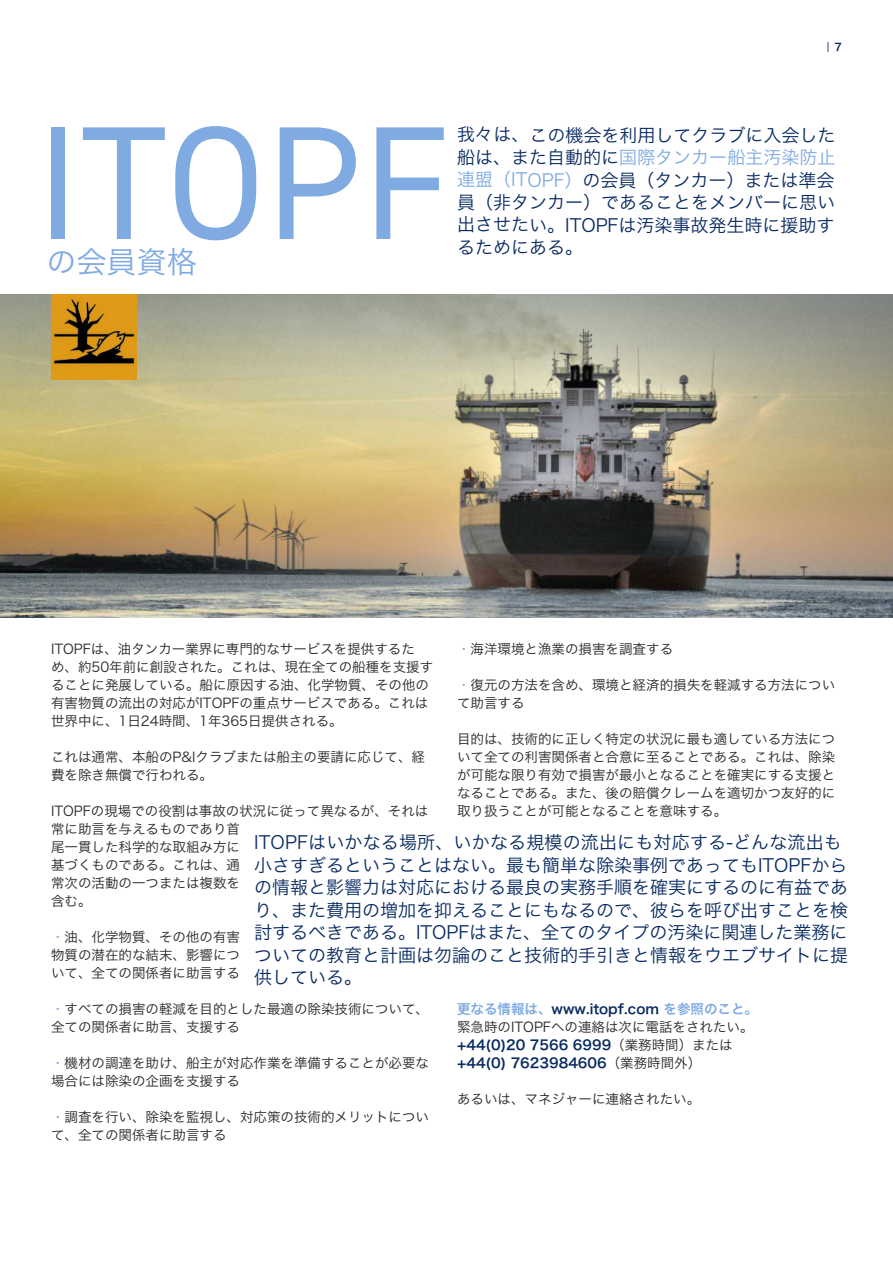
<style>
.page{position:relative;width:893px;height:1263px;background:#fff}
.page>*{position:absolute;margin:0;border:0;box-sizing:border-box;transform-origin:0 0}
.t1{font:161.85px "DIN2014";letter-spacing:.01em;color:#7faae2}
.t2{font:30px "Hira Kaku Pro W3";color:#7faae2}
.t3{font:18px/22.5px "Hira Kaku Pro W3";color:#082a61;text-align:justify}
.t4{font:13.5px/18px "Hira Kaku Pro W3";color:#272526}
.t5{font:13.5px/18px "Hira Kaku Pro W6";color:#082a61}
.t6{font:13.5px "Hira Kaku Pro W6";color:#7faae2}
.t7{font:10.5px "Hira Kaku Pro W3";color:#082a61}
.s1{font-family:"Hira Kaku Pro W6"}
.s2{color:#7faae2}
.s3{color:#082a61}
.s4{font-family:"Hira Kaku Pro W3";color:#272526}
</style>
<div class="page">
<img style="left:0;top:294px;width:893px;height:324px">
<img style="left:51px;top:294px;width:85px;height:85px">
<p class="t7" style="left:826px;top:37px;width:17px">| <span class="s1">7</span></p>
<h1 class="t1" style="left:36px;top:127px;width:414px">ITOPF</h1>
<h2 class="t2" style="left:47px;top:235px;width:152px">の会員資格</h2>
<h3 class="t3" style="left:457px;top:122px;width:380px">我々は、この機会を利用してクラブに入会した船は、また自動的に<span class="s2">国際タンカー船主汚染防止連盟（ITOPF）</span>の会員（タンカー）または準会員（非タンカー）であることをメンバーに思い出させたい。ITOPFは汚染事故発生時に援助するためにある。</h3>
<p class="t4" style="left:51px;top:639px;width:384px">ITOPFは、油タンカー業界に専門的なサービスを提供するた<br>め、約50年前に創設された。これは、現在全ての船種を支援することに発展している。船に原因する油、化学物質、その他の有害物質の流出の対応がITOPFの重点サービスである。これは世界中に、1日24時間、1年365日提供される。</p>
<p class="t4" style="left:51px;top:747px;width:376px">これは通常、本船のP&amp;Iクラブまたは船主の要請に応じて、経費を除き無償で行われる。</p>
<p class="t4" style="left:51px;top:801px;width:379px">ITOPFの現場での役割は事故の状況に従って異なるが、それは常に助言を与えるものであり首<br>尾一貫した科学的な取組み方に<br>基づくものである。これは、通<br>常次の活動の一つまたは複数を<br>含む。</p>
<p class="t4" style="left:51px;top:927px;width:190px;text-align:justify"><span class="s2">・</span>油、化学物質、その他の有害物質の潜在的な結末、影響について、全ての関係者に助言する</p>
<p class="t4" style="left:51px;top:999px;width:379px"><span class="s2">・</span>すべての損害の軽減を目的とした最適の除染技術について、全ての関係者に助言、支援する</p>
<p class="t4" style="left:51px;top:1053px;width:379px"><span class="s2">・</span>機材の調達を助け、船主が対応作業を準備することが必要な場合には除染の企画を支援する</p>
<p class="t4" style="left:51px;top:1107px;width:379px"><span class="s2">・</span>調査を行い、除染を監視し、対応策の技術的メリットについて、全ての関係者に助言する</p>
<p class="t4" style="left:457px;top:639px;width:217px"><span class="s2">・</span>海洋環境と漁業の損害を調査する</p>
<p class="t4" style="left:457px;top:675px;width:380px"><span class="s2">・</span>復元の方法を含め、環境と経済的損失を軽減する方法について助言する</p>
<p class="t4" style="left:457px;top:729px;width:380px;text-align:justify">目的は、技術的に正しく特定の状況に最も適している方法について全ての利害関係者と合意に至ることである。これは、除染が可能な限り有効で損害が最小となることを確実にする支援となることである。また、後の賠償クレームを適切かつ友好的に取り扱うことが可能となることを意味する。</p>
<p class="t3" style="left:254px;top:830px;width:596px;text-align:left">ITOPFはいかなる場所、いかなる規模の流出にも対応する-どんな流出も小さすぎるということはない。最も簡単な除染事例であってもITOPFからの情報と影響力は対応における最良の実務手順を確実にするのに有益であり、また費用の増加を抑えることにもなるので、彼らを呼び出すことを検討するべきである。ITOPFはまた、全てのタイプの汚染に関連した業務についての教育と計画は勿論のこと技術的手引きと情報をウエブサイトに提供している。</p>
<p class="t6" style="left:457px;top:996px;width:302px">更なる情報は、<span class="s3">www.itopf.com</span> を参照のこと。</p>
<p class="t4" style="left:457px;top:1017px;width:298px">緊急時のITOPFへの連絡は次に電話をされたい。</p>
<p class="t5" style="left:457px;top:1035px;width:277px">+44(0)20 7566 6999<span class="s4">（業務時間）または</span>+44(0) 7623984606<span class="s4">（業務時間外）</span></p>
<p class="t4" style="left:457px;top:1089px;width:244px">あるいは、マネジャーに連絡されたい。</p>
</div>
